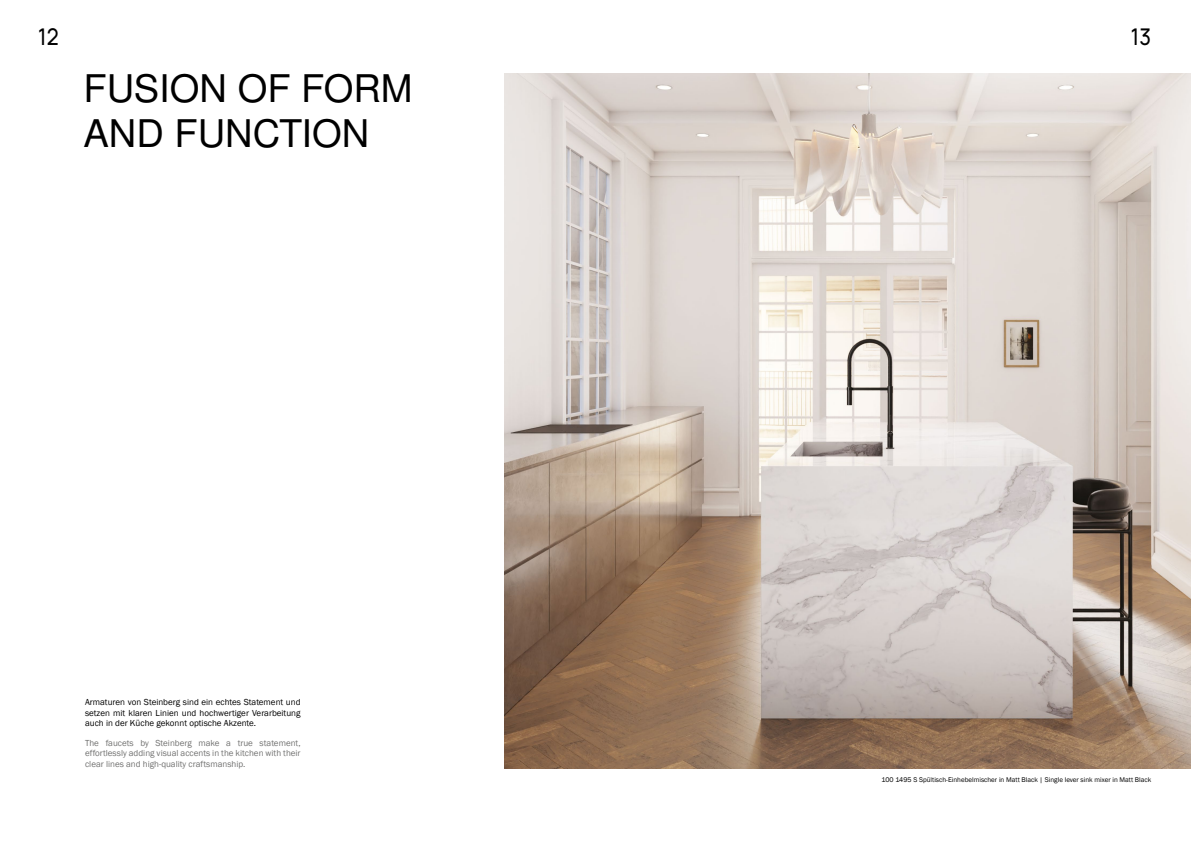
<style>
.page{position:relative;width:1191px;height:842px;background:#fff}
.page>*{position:absolute;margin:0;border:0;box-sizing:border-box;transform-origin:0 0}
.t1{font:38.1px/45.7px "Nimbus San L";color:#000}
.t2{font:500 23px "Manrope";color:#000;scale:.9 1}
.t3{font:9px/10.8px "Franklin Gothic";color:#000;text-align:justify}
.t4{font:9px/10.8px "Franklin Gothic";color:#727271;text-align:justify}
.t5{font:7px "Franklin Gothic";color:#000}
</style>
<div class="page">
<img style="left:505px;top:74px;width:686px;height:694px">
<h2 class="t2" style="left:38px;top:19px;width:24px">12</h2>
<h2 class="t2" style="left:1131px;top:19px;width:24px">13</h2>
<h1 class="t1" style="left:83px;top:64px;width:331px">FUSION OF FORM<br>AND FUNCTION</h1>
<p class="t3" style="left:85px;top:697px;width:217px">Armaturen von Steinberg sind ein echtes Statement und setzen mit klaren Linien und hochwertiger Verarbeitung auch in der Küche gekonnt optische Akzente.</p>
<p class="t4" style="left:85px;top:737px;width:217px">The faucets by Steinberg make a true statement, effortlessly adding visual accents in the kitchen with their clear lines and high-quality craftsmanship.</p>
<p class="t5" style="left:881px;top:775px;width:271px">100 1495 S Spültisch-Einhebelmischer in Matt Black | Single lever sink mixer in Matt Black</p>
</div>
